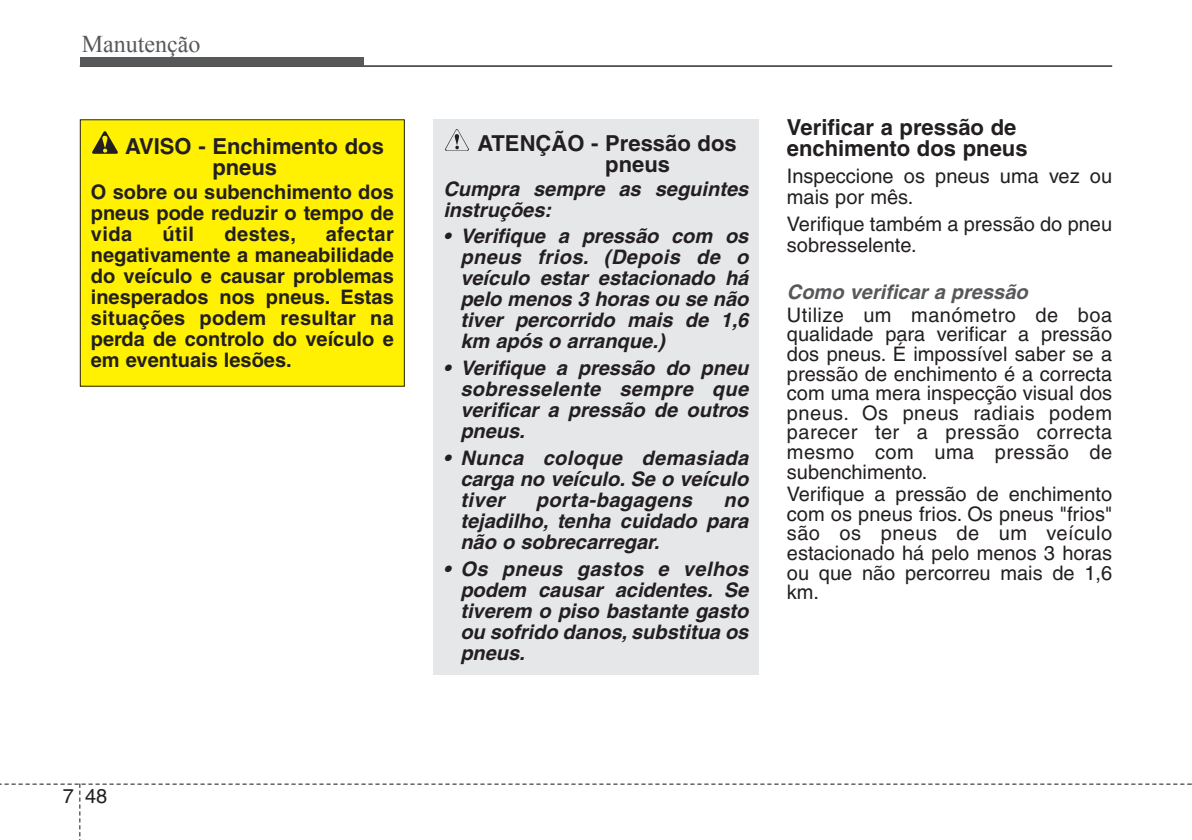
<style>
.page{position:relative;width:1192px;height:840px;background:#fff}
.page>*{position:absolute;margin:0;border:0;box-sizing:border-box;transform-origin:0 0}
.t1{font:24px "Times New Roman";color:#57585a}
.t2{font:700 22px/21px "Helvetica";color:#231f20}
.t3{font:italic 700 20px/21px "Helvetica";color:#231f20;text-align:justify}
.t4{font:20px/19.6px "Helvetica";color:#231f20}
.t5{font:700 20px/21px "Helvetica";color:#231f20;text-align:justify}
.t6{font:20px/22.4px "Helvetica";letter-spacing:.02em;color:#231f20}
.s1{font-weight:700;font-style:italic;color:#57585a}
</style>
<div class="page">
<svg style="left:0;top:783px;width:1192px;height:57px"></svg>
<hr style="left:80px;top:65px;width:1032px;height:2px;background:#231f20">
<div style="left:80px;top:57px;width:283px;height:8px;background:#57585a"></div>
<div style="left:80px;top:120px;width:324px;height:266px;background:#fff101"></div>
<img style="left:93px;top:131px;width:24px;height:23px">
<div style="left:80px;top:119px;width:325px;height:267px;border:1px solid #231f20"></div>
<div style="left:433px;top:119px;width:325px;height:555px;background:#e6e7e9"></div>
<img style="left:446px;top:130px;width:22px;height:20px">
<p class="t1" style="left:82px;top:31px;width:120px">Manutenção</p>
<p class="t2" style="left:212px;top:138px;width:173px;text-indent:-87px">AVISO - Enchimento dos pneus</p>
<p class="t5" style="left:91px;top:183px;width:304px">O sobre ou subenchimento dos pneus pode reduzir o tempo de vida</p>
<p class="t5" style="left:163px;top:225px;width:33px">útil</p>
<p class="t5" style="left:224px;top:225px;width:73px">destes,</p>
<p class="t5" style="left:91px;top:225px;width:304px;text-indent:235px">afectar negativamente a maneabilidade do veículo e causar problemas inesperados nos pneus. Estas situações podem resultar na perda de controlo do veículo e em eventuais lesões.</p>
<p class="t4" style="left:63px;top:788px;width:46px">7 48</p>
<p class="t2" style="left:605px;top:134px;width:133px;text-indent:-128px">ATENÇÃO - Pressão dos pneus</p>
<p class="t3" style="left:443px;top:180px;width:310px">Cumpra sempre as seguintes instruções:</p>
<p class="t3" style="left:460px;top:227px;width:293px;text-indent:-17px">• Verifique a pressão com os pneus frios. (Depois de o veículo estar estacionado há pelo menos 3 horas ou se não tiver percorrido mais de 1,6 km após o arranque.)</p>
<p class="t3" style="left:460px;top:359px;width:293px;text-indent:-17px">• Verifique a pressão do pneu sobresselente sempre que verificar a pressão de outros pneus.</p>
<p class="t3" style="left:460px;top:449px;width:293px;text-indent:-17px">• Nunca coloque demasiada carga no veículo. Se o veículo tiver</p>
<p class="t3" style="left:536px;top:491px;width:161px">porta-bagagens</p>
<p class="t3" style="left:460px;top:491px;width:293px;text-indent:263px">no tejadilho, tenha cuidado para não o sobrecarregar.</p>
<p class="t3" style="left:460px;top:559px;width:293px;text-indent:-17px">• Os pneus gastos e velhos podem causar acidentes. Se tiverem o piso bastante gasto ou sofrido danos, substitua os pneus.</p>
<p class="t2" style="left:787px;top:119px;width:242px">Verificar a pressão de enchimento dos pneus</p>
<p class="t4" style="left:787px;top:167px;width:327px;line-height:21px">Inspeccione os pneus uma vez ou mais por mês.</p>
<p class="t4" style="left:787px;top:215px;width:327px;line-height:21px">Verifique também a pressão do pneu sobresselente.</p>
<p class="t6" style="left:787px;top:283px;width:327px"><span class="s1">Como verificar a pressão<br></span>Utilize um manómetro de boa</p>
<p class="t4" style="left:787px;top:326px;width:327px;text-align:justify">qualidade para verificar a pressão dos pneus. É impossível saber se a pressão de enchimento é a correcta com uma mera inspecção visual dos pneus. Os pneus radiais podem parecer ter a pressão correcta mesmo com uma pressão de subenchimento.</p>
<p class="t4" style="left:787px;top:486px;width:327px;text-align:justify">Verifique a pressão de enchimento com os pneus frios. Os pneus "frios" são os pneus de um veículo estacionado há pelo menos 3 horas ou que não percorreu mais de 1,6 km.</p>
</div>
